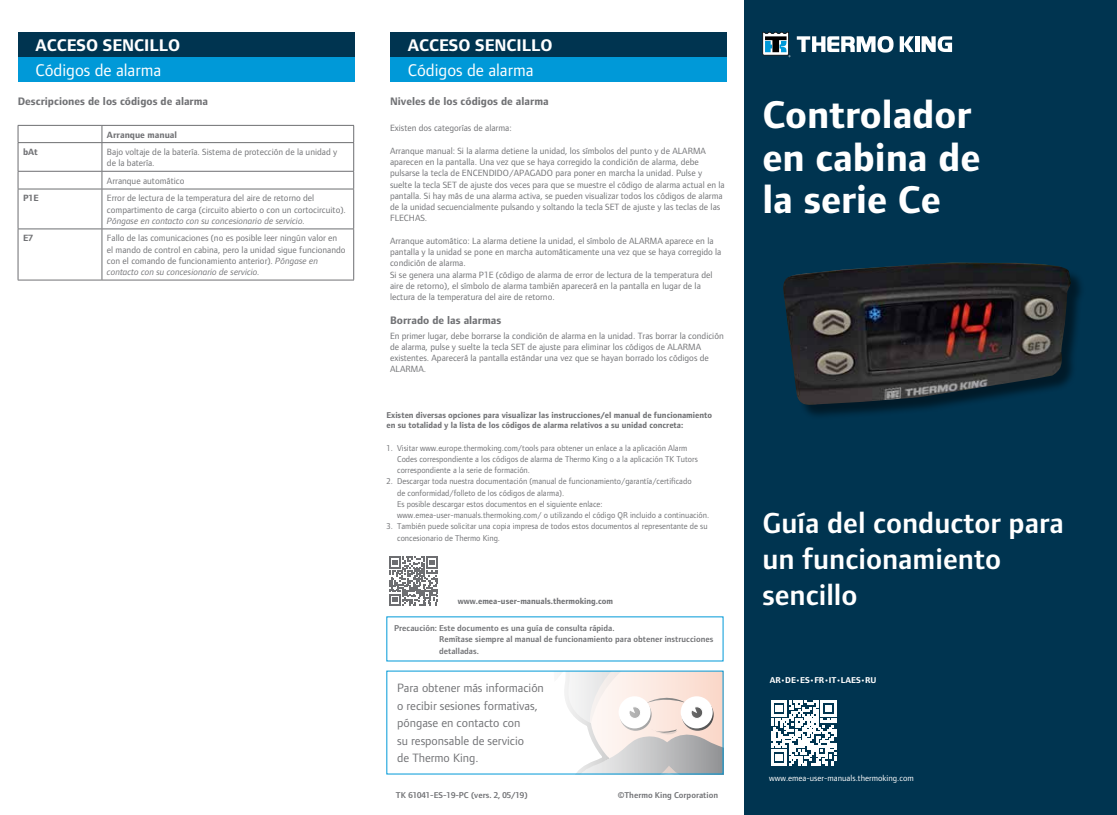
<style>
.page{position:relative;width:1117px;height:815px;background:#fff}
.page>*{position:absolute;margin:0;border:0;box-sizing:border-box;transform-origin:0 0}
.t1{font:700 40px/42.5px "Foundry Form Sans Blonde";color:#fff}
.t2{font:600 30px/36px "Foundry Form Sans Blonde";color:#fff}
.t3{font:17.5px "Foundry Form Sans Blonde";color:#fff}
.t4{font:700 17.5px "Foundry Form Sans Blonde";color:#fff}
.t5{font:12.5px/17.5px "Foundry Form Sans Blonde";color:#717275}
.t6{font:700 11.25px "Foundry Form Sans Blonde";color:#717275}
.t7{font:9.38px/11.2px "Foundry Form Sans Blonde";color:#717275}
.t8{font:italic 9.38px "Foundry Form Sans Blonde";color:#717275}
.t9{font:700 9.38px "Foundry Form Sans Blonde";color:#717275}
.t10{font:8.75px/11.2px "Foundry Form Sans Blonde";color:#717275}
.t11{font:700 8.75px/10.5px "Foundry Form Sans Blonde";color:#717275}
.t12{font:600 8.75px/11.2px "Foundry Form Sans Blonde";color:#717275}
.t13{font:8.75px "Foundry Form Sans Blonde";color:#fff}
.t14{font:700 8.75px "Foundry Form Sans Blonde";color:#fff}
.s1{font-style:italic}
</style>
<div class="page">
<div style="left:744px;top:0;width:372px;height:815px;background:#003450"></div>
<svg style="left:796px;top:36px;width:97px;height:17px"></svg>
<svg style="left:899px;top:36px;width:14px;height:16px"></svg>
<hr style="left:915px;top:36px;width:4px;height:16px;background:#fff">
<svg style="left:921px;top:36px;width:30px;height:16px"></svg>
<svg style="left:762px;top:32px;width:28px;height:25px"></svg>
<div style="left:785px;top:265px;width:300px;height:155px;background:#000;opacity:.49"></div>
<img style="left:783px;top:263px;width:287px;height:143px">
<svg style="left:564px;top:673px;width:157px;height:99px"></svg>
<div style="left:18px;top:32px;width:336px;height:25px;background:#003450"></div>
<div style="left:18px;top:57px;width:336px;height:24px;background:#0099d8"></div>
<div style="left:390px;top:32px;width:336px;height:25px;background:#003450"></div>
<div style="left:390px;top:57px;width:336px;height:24px;background:#0099d8"></div>
<hr style="left:18px;top:125px;width:84px;height:1px;background:#6d6e71">
<hr style="left:102px;top:125px;width:252px;height:1px;background:#6d6e71">
<hr style="left:18px;top:142px;width:84px;height:1px;background:#6d6e71">
<hr style="left:102px;top:142px;width:252px;height:1px;background:#6d6e71">
<hr style="left:18px;top:171px;width:84px;height:1px;background:#6d6e71">
<svg style="left:18px;top:126px;width:1px;height:63px"></svg>
<hr style="left:102px;top:171px;width:252px;height:1px;background:#6d6e71">
<svg style="left:102px;top:126px;width:1px;height:63px"></svg>
<svg style="left:353px;top:126px;width:1px;height:63px"></svg>
<hr style="left:18px;top:189px;width:84px;height:1px;background:#6d6e71">
<hr style="left:18px;top:189px;width:1px;height:40px;background:#6d6e71">
<hr style="left:102px;top:189px;width:252px;height:1px;background:#6d6e71">
<hr style="left:102px;top:189px;width:1px;height:40px;background:#6d6e71">
<hr style="left:353px;top:189px;width:1px;height:40px;background:#6d6e71">
<hr style="left:18px;top:229px;width:84px;height:1px;background:#6d6e71">
<hr style="left:18px;top:229px;width:1px;height:51px;background:#6d6e71">
<hr style="left:102px;top:229px;width:252px;height:1px;background:#6d6e71">
<hr style="left:102px;top:229px;width:1px;height:51px;background:#6d6e71">
<hr style="left:353px;top:229px;width:1px;height:51px;background:#6d6e71">
<hr style="left:18px;top:280px;width:84px;height:1px;background:#717275">
<hr style="left:102px;top:280px;width:252px;height:1px;background:#717275">
<svg style="left:771px;top:700px;width:65px;height:65px"></svg>
<svg style="left:389px;top:557px;width:49px;height:49px"></svg>
<h3 class="t4" style="left:35px;top:35px;width:146px">ACCESO SENCILLO</h3>
<h3 class="t3" style="left:35px;top:60px;width:127px">Códigos de alarma</h3>
<p class="t6" style="left:18px;top:95px;width:192px">Descripciones de los códigos de alarma</p>
<p class="t9" style="left:107px;top:129px;width:72px">Arranque manual</p>
<p class="t9" style="left:23px;top:147px;width:16px">bAt</p>
<p class="t7" style="left:107px;top:146px;width:232px">Bajo voltaje de la batería. Sistema de protección de la unidad y de la batería.</p>
<p class="t7" style="left:107px;top:175px;width:79px">Arranque automático</p>
<p class="t9" style="left:23px;top:193px;width:17px">P1E</p>
<p class="t7" style="left:107px;top:193px;width:240px">Error de lectura de la temperatura del aire de retorno del compartimento de carga (circuito abierto o con un cortocircuito).</p>
<p class="t8" style="left:107px;top:216px;width:199px">Póngase en contacto con su concesionario de servicio.</p>
<p class="t9" style="left:23px;top:233px;width:12px">E7</p>
<p class="t7" style="left:107px;top:232px;width:240px">Fallo de las comunicaciones (no es posible leer ningún valor en el mando de control en cabina, pero la unidad sigue funcionando con el comando de funcionamiento anterior). <span class="s1">Póngase en contacto con su concesionario de servicio.</span></p>
<h3 class="t4" style="left:407px;top:35px;width:146px">ACCESO SENCILLO</h3>
<h3 class="t3" style="left:407px;top:60px;width:127px">Códigos de alarma</h3>
<p class="t6" style="left:390px;top:95px;width:160px">Niveles de los códigos de alarma</p>
<p class="t7" style="left:390px;top:122px;width:123px">Existen dos categorías de alarma:</p>
<p class="t7" style="left:390px;top:145px;width:336px">Arranque manual: Si la alarma detiene la unidad, los símbolos del punto y de ALARMA aparecen en la pantalla. Una vez que se haya corregido la condición de alarma, debe pulsarse la tecla de ENCENDIDO/APAGADO para poner en marcha la unidad. Pulse y suelte la tecla SET de ajuste dos veces para que se muestre el código de alarma actual en la pantalla. Si hay más de una alarma activa, se pueden visualizar todos los códigos de alarma de la unidad secuencialmente pulsando y soltando la tecla SET de ajuste y las teclas de las FLECHAS.</p>
<p class="t7" style="left:390px;top:235px;width:333px">Arranque automático: La alarma detiene la unidad, el símbolo de ALARMA aparece en la pantalla y la unidad se pone en marcha automáticamente una vez que se haya corregido la condición de alarma.<br>Si se genera una alarma P1E (código de alarma de error de lectura de la temperatura del aire de retorno), el símbolo de alarma también aparecerá en la pantalla en lugar de la lectura de la temperatura del aire de retorno.</p>
<p class="t6" style="left:390px;top:314px;width:113px">Borrado de las alarmas</p>
<p class="t7" style="left:390px;top:330px;width:335px">En primer lugar, debe borrarse la condición de alarma en la unidad. Tras borrar la condición de alarma, pulse y suelte la tecla SET de ajuste para eliminar los códigos de ALARMA existentes. Aparecerá la pantalla estándar una vez que se hayan borrado los códigos de ALARMA.</p>
<p class="t11" style="left:386px;top:409px;width:327px">Existen diversas opciones para visualizar las instrucciones/el manual de funcionamiento en su totalidad y la lista de los códigos de alarma relativos a su unidad concreta:</p>
<p class="t10" style="left:397px;top:442px;width:302px;text-indent:-11px">1. Visitar www.europe.thermoking.com/tools para obtener un enlace a la aplicación Alarm<br>Codes correspondiente a los códigos de alarma de Thermo King o a la aplicación TK Tutors correspondiente a la serie de formación.</p>
<p class="t10" style="left:397px;top:476px;width:313px;text-indent:-11px">2. Descargar toda nuestra documentación (manual de funcionamiento/garantía/certificado<br>de conformidad/folleto de los códigos de alarma).<br>Es posible descargar estos documentos en el siguiente enlace: www.emea-user-manuals.thermoking.com/ o utilizando el código QR incluido a continuación.</p>
<p class="t10" style="left:397px;top:521px;width:312px;text-indent:-11px">3. También puede solicitar una copia impresa de todos estos documentos al representante de su concesionario de Thermo King.</p>
<p class="t11" style="left:457px;top:596px;width:157px">www.emea-user-manuals.thermoking.com</p>
<p class="t12" style="left:439px;top:622px;width:276px;text-indent:-45px">Precaución: Este documento es una guía de consulta rápida.<br>Remítase siempre al manual de funcionamiento para obtener instrucciones detalladas.</p>
<h3 class="t5" style="left:397px;top:679px;width:148px">Para obtener más información o recibir sesiones formativas, póngase en contacto con<br>su responsable de servicio<br>de Thermo King.</h3>
<p class="t12" style="left:396px;top:790px;width:133px">TK 61041-ES-19-PC (vers. 2, 05/19)</p>
<p class="t12" style="left:617px;top:790px;width:102px">©Thermo King Corporation</p>
<h1 class="t1" style="left:762px;top:94px;width:220px">Controlador en cabina de la serie Ce</h1>
<h2 class="t2" style="left:762px;top:505px;width:303px">Guía del conductor para un funcionamiento sencillo</h2>
<p class="t14" style="left:769px;top:675px;width:108px">AR•DE•ES•FR•IT•LAES•RU</p>
<p class="t13" style="left:769px;top:773px;width:146px">www.emea-user-manuals.thermoking.com</p>
</div>
